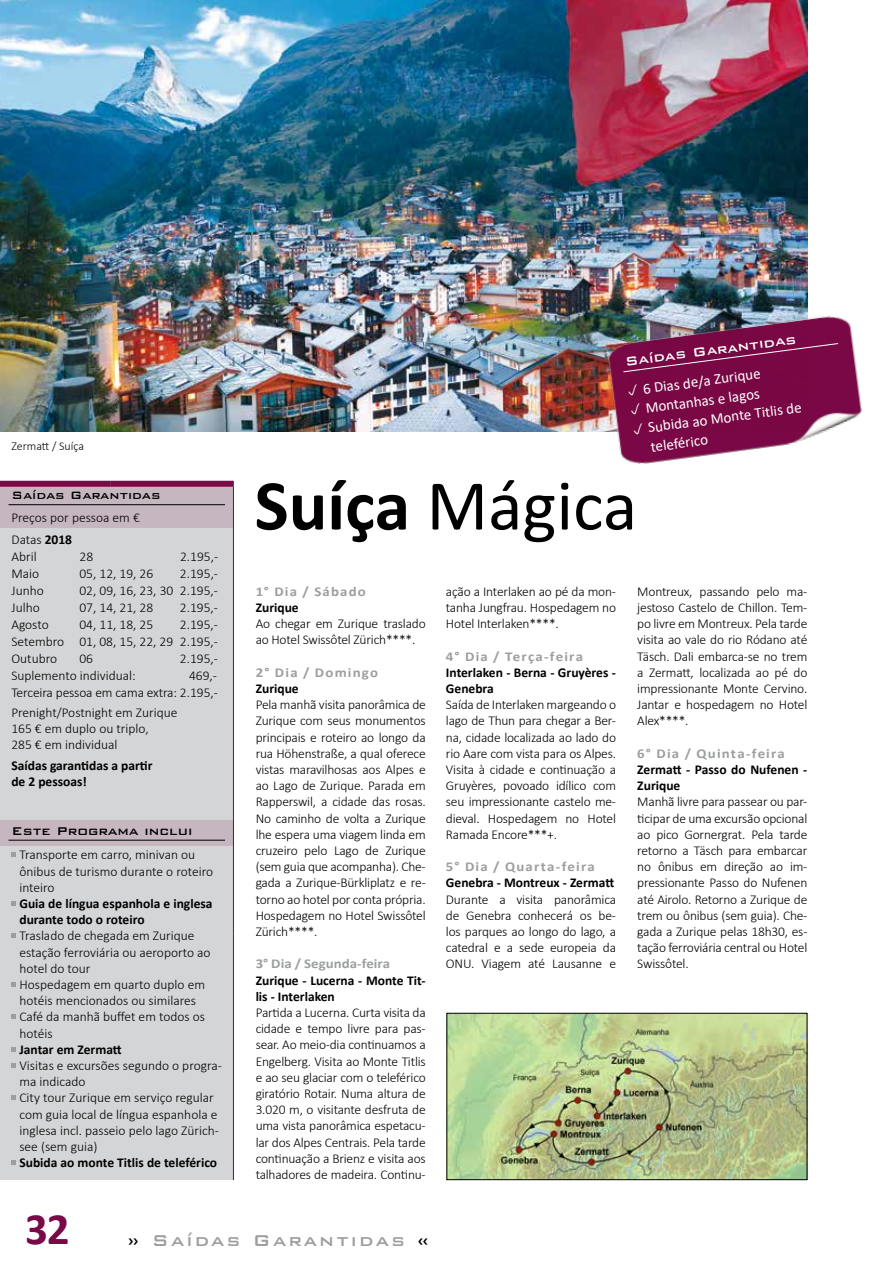
<style>
.page{position:relative;width:893px;height:1263px;background:#fff}
.page>*{position:absolute;margin:0;border:0;box-sizing:border-box;transform-origin:0 0}
.t1{font:72px "Calibri";color:#000}
.t2{font:700 45px "Calibri";color:#7a0947}
.t3{font:500 21px "Bank Gothic BT";letter-spacing:.1em;color:#9c9e9f}
.t4{font:500 16.5px "Bank Gothic BT";color:#fff}
.t5{font:15px/19.4px "Calibri";color:#fff}
.t6{font:500 15px "Bank Gothic BT";color:#000}
.t7{font:500 14.25px "Bank Gothic BT";color:#000}
.t8{font:300 13.5px/16.2px "Calibri";letter-spacing:-.01em;color:#000;text-align:justify}
.t9{font:700 13.5px/16.2px "Calibri";color:#000}
.t10{font:700 13.5px "Calibri";letter-spacing:.08em;color:#9c9e9f;scale:1.1 1}
.t11{font:300 12px "Calibri";color:#000}
.s1{font-weight:700}
.s2{color:#000}
</style>
<div class="page">
<div style="left:0;top:487px;width:233px;height:693px;background:#d4d5d6"></div>
<div style="left:0;top:481px;width:110px;height:6px;background:#7a0947"></div>
<div style="left:110px;top:481px;width:124px;height:6px;background:#7a0947"></div>
<hr style="left:233px;top:487px;width:1px;height:447px;background:#7a0947">
<hr style="left:233px;top:934px;width:1px;height:246px;background:#7a0947">
<div style="left:0;top:485px;width:232px;height:43px;background:#c6b6c0"></div>
<div style="left:0;top:820px;width:233px;height:26px;background:#c6b6c0"></div>
<hr style="left:9px;top:504px;width:216px;height:1px;background:#000">
<hr style="left:9px;top:840px;width:216px;height:1px;background:#000">
<svg style="left:11px;top:852px;width:5px;height:5px"></svg>
<svg style="left:11px;top:901px;width:5px;height:5px"></svg>
<svg style="left:11px;top:933px;width:5px;height:5px"></svg>
<svg style="left:11px;top:982px;width:5px;height:5px"></svg>
<svg style="left:11px;top:1014px;width:5px;height:5px"></svg>
<svg style="left:11px;top:1047px;width:5px;height:4px"></svg>
<svg style="left:11px;top:1063px;width:5px;height:5px"></svg>
<svg style="left:11px;top:1095px;width:5px;height:5px"></svg>
<svg style="left:11px;top:1160px;width:5px;height:5px"></svg>
<img style="left:448px;top:1015px;width:357px;height:163px">
<div style="left:446px;top:1013px;width:361px;height:167px;border:1px solid #000"></div>
<img style="left:0;top:0;width:808px;height:432px">
<img style="left:579px;top:302px;width:284px;height:162px">
<div style="left:623px;top:343px;width:216px;height:30px;background:#790745"></div>
<svg style="left:628px;top:384px;width:10px;height:12px"></svg>
<svg style="left:630px;top:403px;width:11px;height:12px"></svg>
<svg style="left:633px;top:423px;width:10px;height:11px"></svg>
<p class="t11" style="left:11px;top:439px;width:74px">Zermatt / Suíça</p>
<p class="t7" style="left:11px;top:488px;width:151px">Saídas Garantidas</p>
<p class="t8" style="left:11px;top:507px;width:130px;line-height:22.2px">Preços por pessoa em €<br>Datas <span class="s1">2018</span></p>
<p class="t8" style="left:11px;top:549px;width:27px">Abril</p>
<p class="t8" style="left:79px;top:549px;width:15px">28</p>
<p class="t8" style="left:180px;top:549px;width:40px">2.195,-</p>
<p class="t8" style="left:11px;top:566px;width:29px">Maio</p>
<p class="t8" style="left:79px;top:566px;width:75px">05, 12, 19, 26</p>
<p class="t8" style="left:180px;top:566px;width:40px">2.195,-</p>
<p class="t8" style="left:11px;top:583px;width:34px">Junho</p>
<p class="t8" style="left:79px;top:583px;width:140px">02, 09, 16, 23, 30 2.195,-</p>
<p class="t8" style="left:11px;top:600px;width:30px">Julho</p>
<p class="t8" style="left:79px;top:600px;width:75px">07, 14, 21, 28</p>
<p class="t8" style="left:180px;top:600px;width:40px">2.195,-</p>
<p class="t8" style="left:11px;top:617px;width:39px">Agosto</p>
<p class="t8" style="left:79px;top:617px;width:75px">04, 11, 18, 25</p>
<p class="t8" style="left:11px;top:617px;width:208px;line-height:17px;text-indent:169px">2.195,- Setembro 01, 08, 15, 22, 29 2.195,- Outubro</p>
<p class="t8" style="left:79px;top:651px;width:15px">06</p>
<p class="t8" style="left:180px;top:651px;width:40px">2.195,-</p>
<p class="t8" style="left:11px;top:668px;width:126px">Suplemento individual:</p>
<p class="t8" style="left:11px;top:668px;width:208px;line-height:17px;text-align:right">469,-<br>Terceira pessoa em cama extra: 2.195,-</p>
<p class="t8" style="left:11px;top:705px;width:168px;text-align:left">Prenight/Postnight em Zurique<br>165 € em duplo ou triplo,<br>285 € em individual</p>
<p class="t9" style="left:11px;top:758px;width:143px">Saídas garantidas a partir de 2 pessoas!</p>
<p class="t6" style="left:11px;top:822px;width:182px">Este Programa inclui</p>
<p class="t8" style="left:19px;top:848px;width:195px;text-align:left">Transporte em carro, minivan ou ônibus de turismo durante o roteiro inteiro</p>
<p class="t9" style="left:19px;top:896px;width:195px">Guia de língua espanhola e inglesa durante todo o roteiro</p>
<p class="t8" style="left:19px;top:929px;width:193px;text-align:left">Traslado de chegada em Zurique estação ferroviária ou aeroporto ao hotel do tour<br>Hospedagem em quarto duplo em hotéis mencionados ou similares<br>Café da manhã buffet em todos os hotéis</p>
<p class="t9" style="left:19px;top:1042px;width:104px">Jantar em Zermatt</p>
<p class="t8" style="left:19px;top:1058px;width:204px;text-align:left">Visitas e excursões segundo o progra&shy;ma indicado<br>City tour Zurique em serviço regular com guia local de língua espanhola e inglesa incl. passeio pelo lago Zürich&shy;see (sem guia)</p>
<p class="t9" style="left:19px;top:1155px;width:199px">Subida ao monte Titlis de teleférico</p>
<p class="t4" style="left:624px;top:353px;width:174px;rotate:-8deg">Saídas Garantidas</p>
<h1 class="t1" style="left:255px;top:455px;width:384px"><span class="s1">Suíça</span> Mágica</h1>
<p class="t5" style="left:641px;top:380px;width:156px;rotate:-8deg">6 Dias de/a Zurique<br>Montanhas e lagos<br>Subida ao Monte Titlis de teleférico</p>
<p class="t10" style="left:256px;top:582px;width:102px">1° Dia / Sábado</p>
<p class="t9" style="left:256px;top:600px;width:45px">Zurique</p>
<p class="t8" style="left:256px;top:617px;width:172px">Ao chegar em Zurique traslado ao Hotel Swissôtel Zürich****.</p>
<p class="t10" style="left:256px;top:663px;width:113px">2° Dia / Domingo</p>
<p class="t9" style="left:256px;top:681px;width:45px">Zurique</p>
<p class="t8" style="left:256px;top:698px;width:172px">Pela manhã visita panorâmica de Zurique com seus monumentos principais e roteiro ao longo da rua Höhenstraße, a qual oferece vistas maravilhosas aos Alpes e ao Lago de Zurique. Parada em Rapperswil, a cidade das rosas.<br>No caminho de volta a Zurique lhe espera uma viagem linda em cruzeiro pelo Lago de Zurique (sem guia que acompanha). Che&shy;gada a Zurique-Bürkliplatz e re&shy;torno ao hotel por conta própria.<br>Hospedagem no Hotel Swissôtel Zürich****.</p>
<p class="t10" style="left:256px;top:954px;width:124px">3° Dia / Segunda-feira</p>
<p class="t9" style="left:256px;top:973px;width:172px">Zurique - Lucerna - Monte Tit&shy;lis - Interlaken</p>
<p class="t8" style="left:256px;top:1005px;width:172px">Partida a Lucerna. Curta visita da cidade e tempo livre para pas&shy;sear. Ao meio-dia continuamos a Engelberg. Visita ao Monte Titlis e ao seu glaciar com o teleférico giratório Rotair. Numa altura de 3.020 m, o visitante desfruta de uma vista panorâmica espetacu&shy;lar dos Alpes Centrais. Pela tarde continuação a Brienz e visita aos talhadores de madeira. Continu-</p>
<p class="t8" style="left:446px;top:584px;width:172px">ação a Interlaken ao pé da mon&shy;tanha Jungfrau. Hospedagem no Hotel Interlaken****.</p>
<p class="t10" style="left:446px;top:647px;width:126px">4° Dia / Terça-feira</p>
<p class="t9" style="left:446px;top:665px;width:172px">Interlaken - Berna - Gruyères -<br>Genebra</p>
<p class="t8" style="left:446px;top:698px;width:172px">Saída de Interlaken margeando o lago de Thun para chegar a Ber&shy;na, cidade localizada ao lado do rio Aare com vista para os Alpes.<br>Visita à cidade e continuação a Gruyères, povoado idílico com seu impressionante castelo me&shy;dieval. Hospedagem no Hotel Ramada Encore***+.</p>
<p class="t10" style="left:446px;top:857px;width:137px">5° Dia / Quarta-feira</p>
<p class="t9" style="left:446px;top:876px;width:170px">Genebra - Montreux - Zermatt</p>
<p class="t8" style="left:446px;top:892px;width:172px">Durante a visita panorâmica de Genebra conhecerá os be&shy;los parques ao longo do lago, a catedral e a sede europeia da ONU. Viagem até Lausanne e</p>
<p class="t8" style="left:637px;top:584px;width:172px">Montreux, passando pelo ma&shy;jestoso Castelo de Chillon. Tem&shy;po livre em Montreux. Pela tarde visita ao vale do rio Ródano até Täsch. Dali embarca-se no trem a Zermatt, localizada ao pé do impressionante Monte Cervino.<br>Jantar e hospedagem no Hotel Alex****.</p>
<p class="t10" style="left:637px;top:744px;width:136px">6° Dia / Quinta-feira</p>
<p class="t9" style="left:637px;top:762px;width:172px">Zermatt - Passo do Nufenen -<br>Zurique</p>
<p class="t8" style="left:637px;top:795px;width:172px">Manhã livre para passear ou par&shy;ticipar de uma excursão opcional ao pico Gornergrat. Pela tarde retorno a Täsch para embarcar no ônibus em direção ao im&shy;pressionante Passo do Nufenen até Airolo. Retorno a Zurique de trem ou ônibus (sem guia). Che&shy;gada a Zurique pelas 18h30, es&shy;tação ferroviária central ou Hotel Swissôtel.</p>
<h2 class="t2" style="left:25px;top:1197px;width:46px">32</h2>
<h3 class="t3" style="left:128px;top:1229px;width:303px"><span class="s2">»</span> Saídas Garantidas <span class="s2">«</span></h3>
</div>
